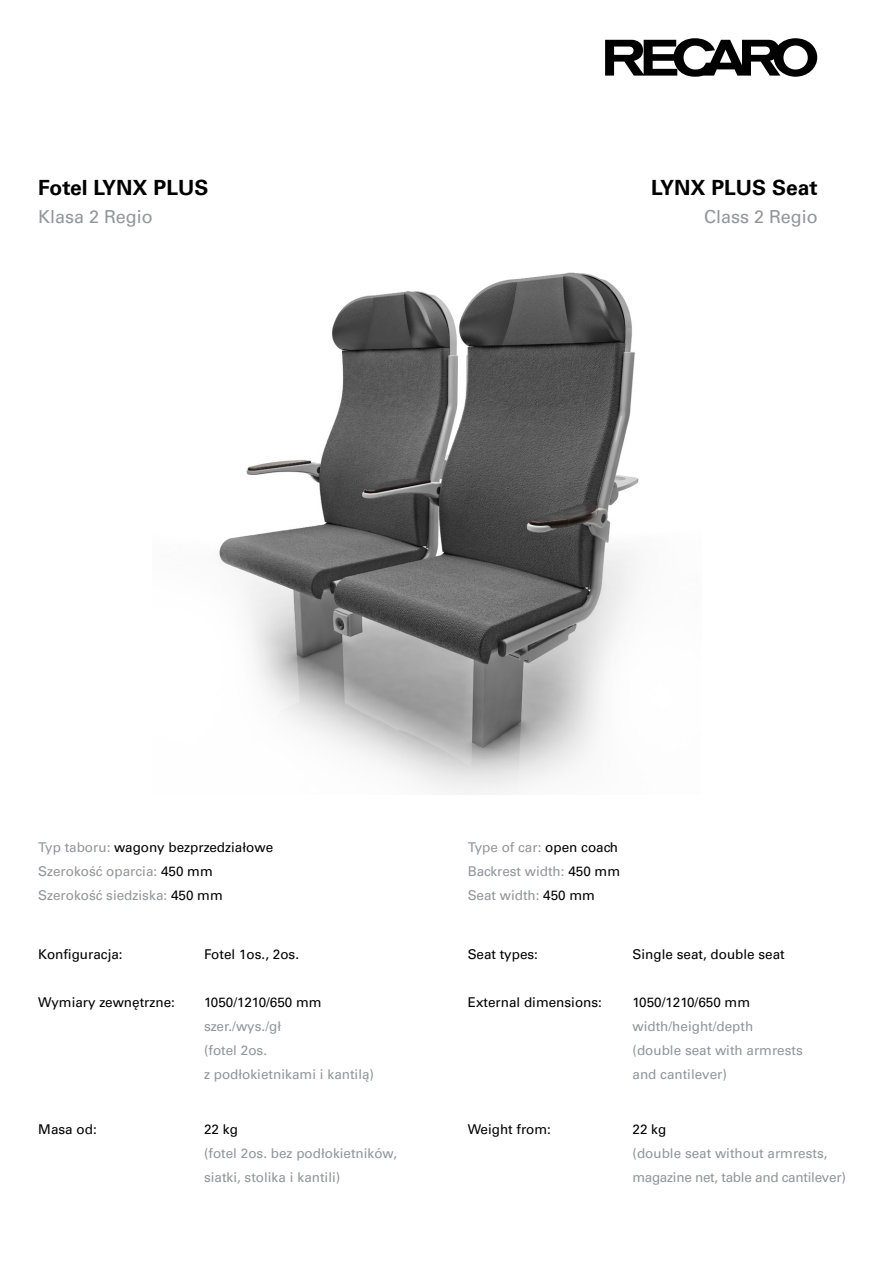
<style>
.page{position:relative;width:893px;height:1263px;background:#fff}
.page>*{position:absolute;margin:0;border:0;box-sizing:border-box;transform-origin:0 0}
.t1{font:700 21px "Univers LT Pro 65";color:#000}
.t2{font:18px "Univers LT Pro 55 Roman";color:#939598}
.t3{font:13.5px/24px "Univers LT Pro 55 Roman";color:#939598}
.t4{font:13.5px "Univers LT Pro 55 Roman";color:#000}
.t5{font:13.5px/24px "Univers LT Pro 55 Roman";letter-spacing:-.02em;color:#939598}
.s1{color:#000}
</style>
<div class="page">
<svg style="left:605px;top:38px;width:212px;height:39px"></svg>
<img style="left:219px;top:272px;width:420px;height:521px">
<h1 class="t1" style="left:38px;top:172px;width:172px">Fotel LYNX PLUS</h1>
<h2 class="t2" style="left:38px;top:204px;width:116px">Klasa 2 Regio</h2>
<h1 class="t1" style="left:651px;top:172px;width:168px">LYNX PLUS Seat</h1>
<h2 class="t2" style="left:704px;top:204px;width:115px">Class 2 Regio</h2>
<p class="t3" style="left:38px;top:834px;width:236px">Typ taboru: <span class="s1">wagony bezprzedziałowe<br></span>Szerokość oparcia: <span class="s1">450 mm<br></span>Szerokość siedziska: <span class="s1">450 mm</span></p>
<p class="t3" style="left:468px;top:834px;width:154px">Type of car: <span class="s1">open coach<br></span>Backrest width: <span class="s1">450 mm<br></span>Seat width: <span class="s1">450 mm</span></p>
<p class="t4" style="left:204px;top:945px;width:97px">Fotel 1os., 2os.</p>
<p class="t4" style="left:632px;top:945px;width:154px">Single seat, double seat</p>
<p class="t4" style="left:38px;top:945px;width:86px">Konfiguracja:</p>
<p class="t4" style="left:468px;top:945px;width:72px">Seat types:</p>
<p class="t4" style="left:204px;top:993px;width:119px">1050/1210/650 mm</p>
<p class="t3" style="left:204px;top:1014px;width:172px">szer./wys./gł<br>(fotel 2os.<br>z podłokietnikami i kantilą)</p>
<p class="t4" style="left:38px;top:993px;width:138px">Wymiary zewnętrzne:</p>
<p class="t4" style="left:468px;top:993px;width:136px">External dimensions:</p>
<p class="t4" style="left:632px;top:993px;width:119px">1050/1210/650 mm</p>
<p class="t3" style="left:632px;top:1014px;width:172px">width/height/depth (double seat with armrests and cantilever)</p>
<p class="t4" style="left:38px;top:1119px;width:60px">Masa od:</p>
<p class="t4" style="left:468px;top:1119px;width:85px">Weight from:</p>
<p class="t4" style="left:204px;top:1119px;width:36px">22 kg</p>
<p class="t3" style="left:204px;top:1140px;width:195px">(fotel 2os. bez podłokietników, siatki, stolika i kantili)</p>
<p class="t4" style="left:632px;top:1119px;width:36px">22 kg</p>
<p class="t5" style="left:632px;top:1140px;width:215px">(double seat without armrests, magazine net, table and cantilever)</p>
</div>
